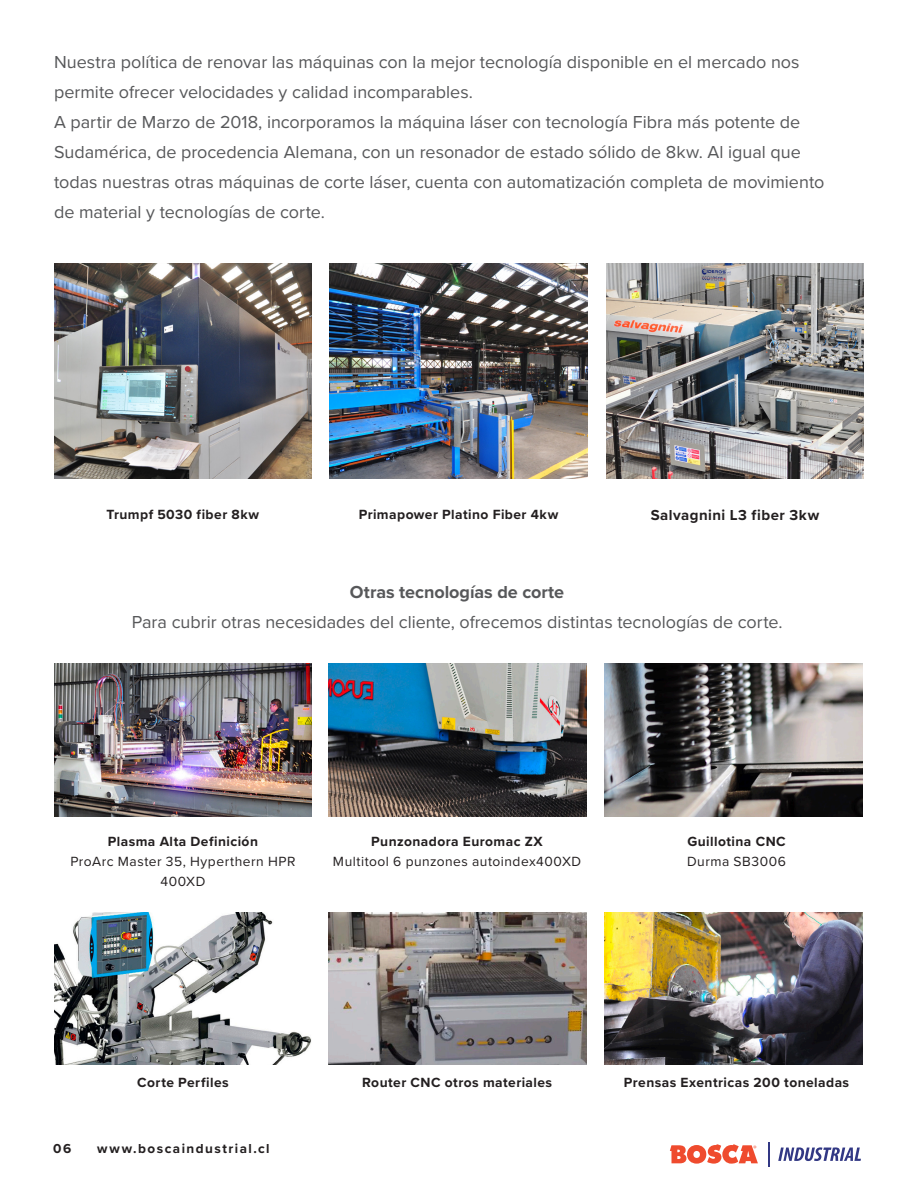
<style>
.page{position:relative;width:918px;height:1188px;background:#fff}
.page>*{position:absolute;margin:0;border:0;box-sizing:border-box;transform-origin:0 0}
.t1{font:18px/30px "Proxima Nova";color:#57585a}
.t2{font:700 18px "Proxima Nova";letter-spacing:-.005em;color:#57585a}
.t3{font:700 15px "Proxima Nova";letter-spacing:.03em;color:#231f20}
.t4{font:700 13.8px "Proxima Nova";letter-spacing:.03em;color:#231f20}
.t5{font:13.8px/20.1px "Proxima Nova";letter-spacing:.035em;color:#231f20;text-align:center}
.t6{font:700 13.5px "Proxima Nova";letter-spacing:.11em;color:#231f20}
</style>
<div class="page">
<svg style="left:778px;top:1147px;width:83px;height:14px"></svg>
<hr style="left:768px;top:1143px;width:2px;height:24px;background:#323884">
<svg style="left:670px;top:1144px;width:88px;height:20px"></svg>
<img style="left:54px;top:263px;width:258px;height:215px">
<img style="left:330px;top:263px;width:258px;height:215px">
<img style="left:606px;top:263px;width:258px;height:215px">
<img style="left:54px;top:663px;width:258px;height:153px">
<img style="left:328px;top:663px;width:258px;height:153px">
<img style="left:328px;top:912px;width:258px;height:153px">
<img style="left:605px;top:663px;width:257px;height:153px">
<img style="left:605px;top:912px;width:257px;height:153px">
<img style="left:54px;top:912px;width:257px;height:153px">
<p class="t1" style="left:54px;top:46px;width:772px">Nuestra política de renovar las máquinas con la mejor tecnología disponible en el mercado nos permite ofrecer velocidades y calidad incomparables.<br>A partir de Marzo de 2018, incorporamos la máquina láser con tecnología Fibra más potente de Sudamérica, de procedencia Alemana, con un resonador de estado sólido de 8kw. Al igual que todas nuestras otras máquinas de corte láser, cuenta con automatización completa de movimiento de material y tecnologías de corte.</p>
<p class="t4" style="left:107px;top:504px;width:154px">Trumpf 5030 fiber 8kw</p>
<p class="t4" style="left:359px;top:504px;width:201px">Primapower Platino Fiber 4kw</p>
<p class="t3" style="left:651px;top:504px;width:170px">Salvagnini L3 fiber 3kw</p>
<p class="t2" style="left:350px;top:578px;width:216px">Otras tecnologías de corte</p>
<p class="t1" style="left:132px;top:606px;width:652px">Para cubrir otras necesidades del cliente, ofrecemos distintas tecnologías de corte.</p>
<p class="t4" style="left:108px;top:831px;width:152px">Plasma Alta Definición</p>
<p class="t5" style="left:70px;top:850px;width:227px">ProArc Master 35, Hyperthern HPR<br>400XD</p>
<p class="t4" style="left:371px;top:831px;width:173px">Punzonadora Euromac ZX</p>
<p class="t5" style="left:333px;top:850px;width:250px">Multitool 6 punzones autoindex400XD</p>
<p class="t4" style="left:687px;top:831px;width:100px">Guillotina CNC</p>
<p class="t5" style="left:687px;top:850px;width:100px">Durma SB3006</p>
<p class="t4" style="left:137px;top:1072px;width:93px">Corte Perfiles</p>
<p class="t6" style="left:53px;top:1139px;width:20px">06</p>
<p class="t6" style="left:97px;top:1139px;width:174px">www.boscaindustrial.cl</p>
<p class="t4" style="left:362px;top:1072px;width:191px">Router CNC otros materiales</p>
<p class="t4" style="left:624px;top:1072px;width:227px">Prensas Exentricas 200 toneladas</p>
</div>
